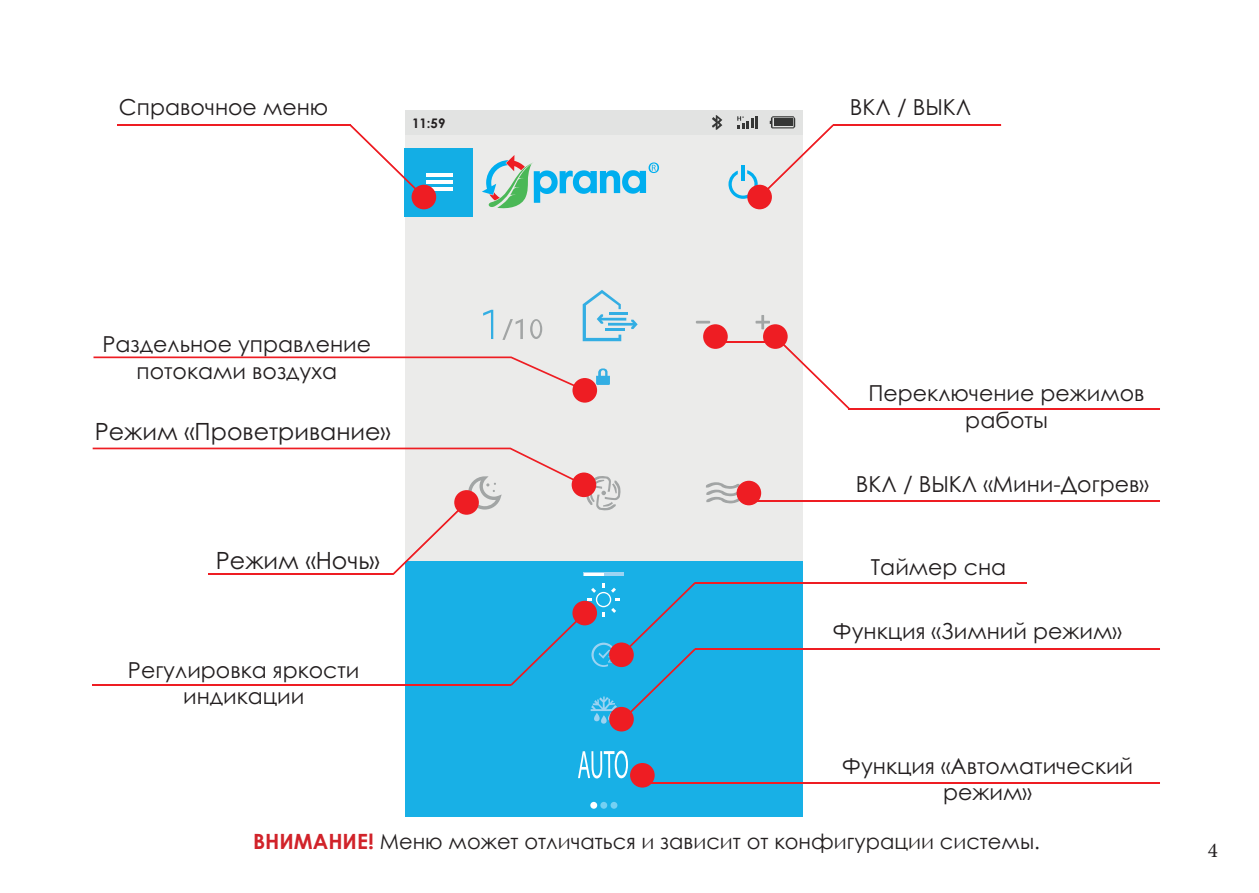
<style>
.page{position:relative;width:1259px;height:893px;background:#fff}
.page>*{position:absolute;margin:0;border:0;box-sizing:border-box;transform-origin:0 0}
.t1{font:23.7px "Century Gothic";color:#231f20}
.t2{font:21.9px/26.4px "Century Gothic";color:#231f20;text-align:center}
.t3{font:21px "Century Gothic";color:#231f20}
.t4{font:21px "Minion Pro";color:#231f20}
.t5{font:700 13.2px "Century Gothic";color:#231f20}
.s1{font-weight:700;color:#d1232a}
</style>
<div class="page">
<div style="left:405px;top:110px;width:397px;height:707px;background:#ebebea"></div>
<div style="left:405px;top:562px;width:397px;height:255px;background:#18b0e6"></div>
<svg style="left:483px;top:310px;width:10px;height:29px"></svg>
<svg style="left:502px;top:319px;width:21px;height:21px"></svg>
<svg style="left:530px;top:319px;width:12px;height:20px"></svg>
<svg style="left:583px;top:290px;width:54px;height:51px"></svg>
<hr style="left:696px;top:321px;width:14px;height:3px;background:#a2a5a5">
<div style="left:405px;top:110px;width:397px;height:25px;background:#e2e3e2"></div>
<svg style="left:583px;top:572px;width:41px;height:4px"></svg>
<div style="left:405px;top:148px;width:68px;height:68px;background:#13aee5"></div>
<hr style="left:426px;top:173px;width:26px;height:4px;background:#fff">
<hr style="left:426px;top:180px;width:26px;height:4px;background:#fff">
<hr style="left:426px;top:187px;width:26px;height:4px;background:#fff">
<svg style="left:712px;top:115px;width:10px;height:15px"></svg>
<svg style="left:482px;top:155px;width:177px;height:54px"></svg>
<svg style="left:728px;top:116px;width:106px;height:93px"></svg>
<hr style="left:833px;top:124px;width:168px;height:2px;background:#ee1d23">
<hr style="left:93px;top:684px;width:418px;height:2px;background:#ee1d23">
<svg style="left:706px;top:481px;width:55px;height:24px"></svg>
<hr style="left:753px;top:500px;width:407px;height:1px;background:#ee1d23">
<svg style="left:755px;top:315px;width:94px;height:94px"></svg>
<hr style="left:849px;top:408px;width:311px;height:1px;background:#ee1d23">
<svg style="left:703px;top:324px;width:25px;height:25px"></svg>
<hr style="left:718px;top:342px;width:51px;height:1px;background:#ee1d23">
<hr style="left:695px;top:582px;width:331px;height:2px;background:#ee1d23">
<div style="left:590px;top:802px;width:7px;height:7px;background:#fff;border-radius:50%"></div>
<div style="left:600px;top:802px;width:7px;height:7px;background:#75d0f2;border-radius:50%"></div>
<div style="left:610px;top:802px;width:7px;height:7px;background:#75d0f2;border-radius:50%"></div>
<svg style="left:511px;top:582px;width:184px;height:149px"></svg>
<hr style="left:695px;top:648px;width:465px;height:2px;background:#ee1d23">
<svg style="left:578px;top:751px;width:76px;height:37px"></svg>
<hr style="left:646px;top:782px;width:514px;height:2px;background:#ee1d23">
<svg style="left:350px;top:124px;width:86px;height:85px"></svg>
<hr style="left:117px;top:124px;width:233px;height:2px;background:#ee1d23">
<svg style="left:93px;top:448px;width:528px;height:127px"></svg>
<svg style="left:93px;top:356px;width:517px;height:47px"></svg>
<p class="t2" style="left:119px;top:96px;width:211px">Справочное меню</p>
<p class="t5" style="left:412px;top:116px;width:35px">11:59</p>
<p class="t2" style="left:849px;top:96px;width:123px">ВКЛ / ВЫКЛ</p>
<p class="t2" style="left:102px;top:333px;width:270px">Раздельное управление потоками воздуха</p>
<p class="t1" style="left:95px;top:422px;width:297px">Режим «Проветривание»</p>
<p class="t1" style="left:216px;top:551px;width:165px">Режим «Ночь»</p>
<p class="t2" style="left:128px;top:658px;width:233px">Регулировка яркости индикации</p>
<p class="t2" style="left:868px;top:382px;width:277px">Переключение режимов работы</p>
<p class="t2" style="left:855px;top:473px;width:294px">ВКЛ / ВЫКЛ «Мини-Догрев»</p>
<p class="t2" style="left:871px;top:556px;width:137px">Таймер сна</p>
<p class="t2" style="left:832px;top:620px;width:291px">Функция «Зимний режим»</p>
<p class="t2" style="left:842px;top:754px;width:293px">Функция «Автоматический режим»</p>
<p class="t3" style="left:253px;top:827px;width:788px"><span class="s1">ВНИМАНИЕ!</span> Меню может отличаться и зависит от конфигурации системы.</p>
<p class="t4" style="left:1208px;top:838px;width:12px">4</p>
</div>
